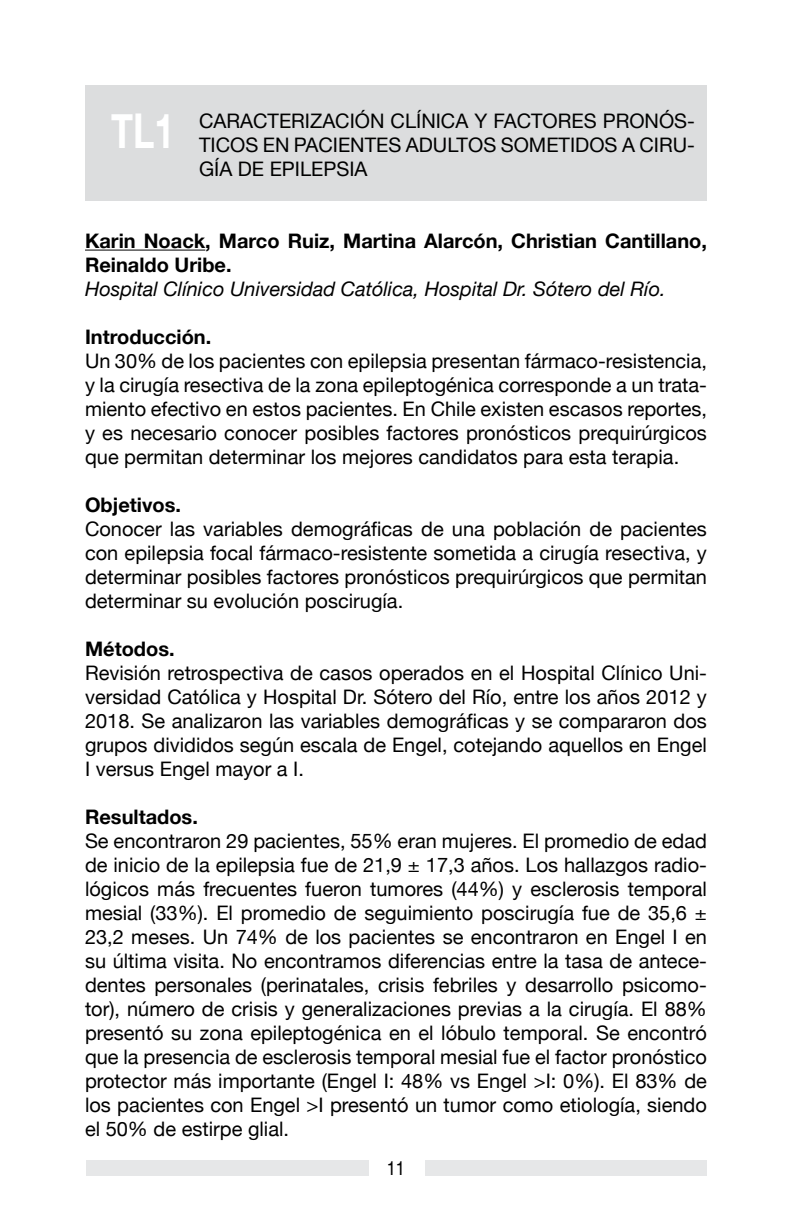
<style>
.page{position:relative;width:792px;height:1224px;background:#fff}
.page>*{position:absolute;margin:0;border:0;box-sizing:border-box;transform-origin:0 0}
.t1{font:700 48px "Helvetica Neue";color:#fff;scale:.75 1}
.t2{font:20px/24px "Helvetica Neue";color:#000;text-align:justify}
.t3{font:700 20px/24px "Helvetica Neue";color:#000}
.t4{font:italic 20px "Helvetica Neue";color:#000}
.t5{font:condensed 20px "Helvetica";color:#000}
</style>
<div class="page">
<div style="left:86px;top:1160px;width:283px;height:16px;background:#e6e7e8"></div>
<div style="left:425px;top:1160px;width:281px;height:16px;background:#e6e7e8"></div>
<div style="left:85px;top:85px;width:622px;height:116px;background:#dcddde"></div>
<hr style="left:85px;top:250px;width:120px;height:1px;background:#000">
<h1 class="t1" style="left:111px;top:94px;width:86px">TL1</h1>
<p class="t2" style="left:199px;top:110px;width:498px">CARACTERIZACIÓN CLÍNICA Y FACTORES PRONÓS-TICOS EN PACIENTES ADULTOS SOMETIDOS A CIRU-GÍA DE EPILEPSIA</p>
<p class="t3" style="left:85px;top:229px;width:623px">Karin Noack, Marco Ruiz, Martina Alarcón, Christian Cantillano,<br>Reinaldo Uribe.</p>
<p class="t4" style="left:85px;top:275px;width:582px">Hospital Clínico Universidad Católica, Hospital Dr. Sótero del Río.</p>
<p class="t3" style="left:85px;top:325px;width:128px">Introducción.</p>
<p class="t2" style="left:85px;top:350px;width:623px">Un 30% de los pacientes con epilepsia presentan fármaco-resistencia, y la cirugía resectiva de la zona epileptogénica corresponde a un trata&shy;miento efectivo en estos pacientes. En Chile existen escasos reportes, y es necesario conocer posibles factores pronósticos prequirúrgicos que permitan determinar los mejores candidatos para esta terapia.</p>
<p class="t3" style="left:85px;top:493px;width:97px">Objetivos.</p>
<p class="t2" style="left:85px;top:518px;width:623px">Conocer las variables demográficas de una población de pacientes con epilepsia focal fármaco-resistente sometida a cirugía resectiva, y determinar posibles factores pronósticos prequirúrgicos que permitan determinar su evolución poscirugía.</p>
<p class="t3" style="left:85px;top:637px;width:91px">Métodos.</p>
<p class="t2" style="left:85px;top:662px;width:624px">Revisión retrospectiva de casos operados en el Hospital Clínico Uni&shy;versidad Católica y Hospital Dr. Sótero del Río, entre los años 2012 y 2018. Se analizaron las variables demográficas y se compararon dos grupos divididos según escala de Engel, cotejando aquellos en Engel I versus Engel mayor a I.</p>
<p class="t3" style="left:85px;top:805px;width:114px">Resultados.</p>
<p class="t2" style="left:85px;top:830px;width:623px">Se encontraron 29 pacientes, 55% eran mujeres. El promedio de edad de inicio de la epilepsia fue de 21,9 ± 17,3 años. Los hallazgos radio&shy;lógicos más frecuentes fueron tumores (44%) y esclerosis temporal mesial (33%). El promedio de seguimiento poscirugía fue de 35,6 ± 23,2 meses. Un 74% de los pacientes se encontraron en Engel I en su última visita. No encontramos diferencias entre la tasa de antece&shy;dentes personales (perinatales, crisis febriles y desarrollo psicomo&shy;tor), número de crisis y generalizaciones previas a la cirugía. El 88% presentó su zona epileptogénica en el lóbulo temporal. Se encontró que la presencia de esclerosis temporal mesial fue el factor pronóstico protector más importante (Engel I: 48% vs Engel &gt;I: 0%). El 83% de los pacientes con Engel &gt;I presentó un tumor como etiología, siendo el 50% de estirpe glial.</p>
<p class="t5" style="left:387px;top:1156px;width:20px">11</p>
</div>
